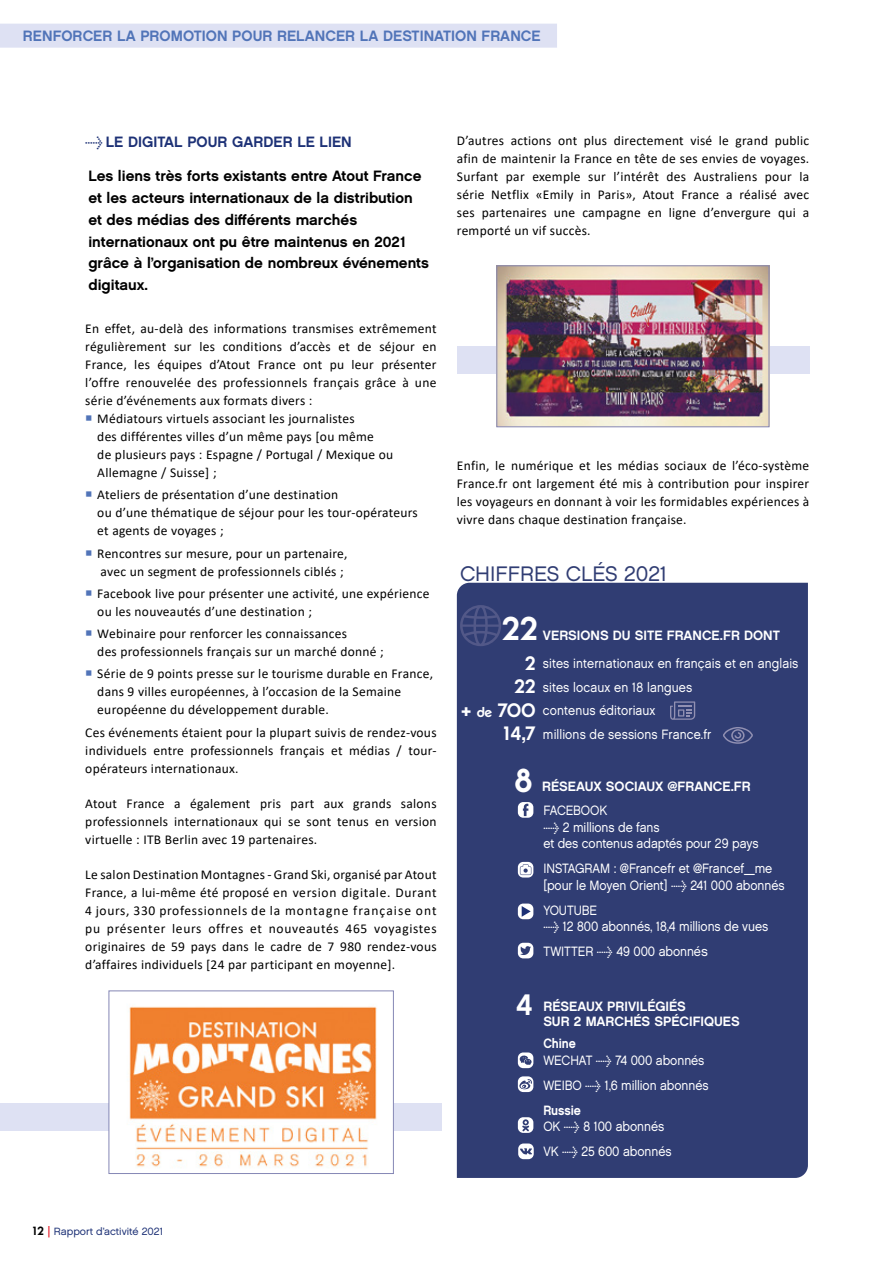
<style>
.page{position:relative;width:893px;height:1263px;background:#fff}
.page>*{position:absolute;margin:0;border:0;box-sizing:border-box;transform-origin:0 0}
.t1{font:33px "Chalet New York Nineteen Seventy";color:#fff}
.t2{font:29.7px "Chalet New York Nineteen Seventy";color:#fff}
.t3{font:21px "Chalet London Nineteen Sixty";color:#303d73}
.t4{font:19.5px/23.5px "Chalet New York Nineteen Seventy";letter-spacing:-.01em;color:#fff;text-align:right}
.t5{font:15px/21.8px "Chalet New York Nineteen Sixty";color:#000}
.t6{font:15px "Chalet New York Nineteen Sixty";color:#5174b8}
.t7{font:15px "Chalet New York Nineteen Sixty";color:#1d3176}
.t8{font:13.5px/18px "Calibri";letter-spacing:.02em;color:#000;text-align:justify}
.t9{font:13.5px/23.5px "Chalet London Nineteen Sixty";letter-spacing:-.005em;color:#fff;scale:.9 1}
.t10{font:13.5px/15px "Chalet New York Nineteen Sixty";color:#fff}
.t11{font:13.5px "Chalet New York Nineteen Sixty";color:#fff;scale:.9 1}
.t12{font:10.5px "Chalet London Nineteen Sixty";color:#1d3176}
.s1{font-family:"Meta OFC"}
.s2{color:#5174b8}
.s3{font-size:13.5px}
.s4{font-family:"Chalet Tokyo";font-size:12px;color:#000}
.s5{font-family:"Meta OFC";font-size:12px;color:#e30613}
</style>
<div class="page">
<div style="left:0;top:1103px;width:442px;height:27px;background:#dee1f3"></div>
<div style="left:457px;top:346px;width:352px;height:28px;background:#dee1f3"></div>
<div style="left:109px;top:991px;width:284px;height:182px;background:#fff"></div>
<img style="left:129px;top:1006px;width:248px;height:161px">
<div style="left:109px;top:990px;width:285px;height:184px;border:1px solid #8587b5"></div>
<img style="left:498px;top:267px;width:269px;height:158px">
<div style="left:496px;top:265px;width:273px;height:162px;border:1px solid #8587b5"></div>
<div style="left:457px;top:583px;width:351px;height:595px;background:#303d73"></div>
<div style="left:518px;top:802px;width:15px;height:16px;background:#fff;border-radius:5px"></div>
<svg style="left:523px;top:804px;width:5px;height:12px"></svg>
<svg style="left:518px;top:862px;width:15px;height:15px"></svg>
<svg style="left:520px;top:864px;width:11px;height:11px"></svg>
<svg style="left:518px;top:903px;width:15px;height:16px"></svg>
<svg style="left:522px;top:906px;width:9px;height:11px"></svg>
<div style="left:518px;top:943px;width:15px;height:15px;background:#fff;border-radius:5px"></div>
<svg style="left:520px;top:946px;width:11px;height:9px"></svg>
<div style="left:518px;top:1076px;width:15px;height:16px;background:#fff;border-radius:5px"></div>
<svg style="left:518px;top:1079px;width:14px;height:11px"></svg>
<div style="left:0;top:24px;width:557px;height:24px;background:#dee1f3"></div>
<div style="left:518px;top:1117px;width:15px;height:16px;background:#fff;border-radius:5px"></div>
<svg style="left:522px;top:1119px;width:7px;height:12px"></svg>
<div style="left:518px;top:1143px;width:16px;height:16px;background:#fff;border-radius:5px"></div>
<svg style="left:520px;top:1148px;width:12px;height:6px"></svg>
<svg style="left:460px;top:605px;width:41px;height:41px;background:#3d477b"></svg>
<svg style="left:723px;top:727px;width:30px;height:17px"></svg>
<svg style="left:670px;top:701px;width:25px;height:19px"></svg>
<div style="left:518px;top:1052px;width:15px;height:16px;background:#fff;border-radius:5px"></div>
<svg style="left:519px;top:1055px;width:14px;height:10px"></svg>
<p class="t6" style="left:23px;top:26px;width:519px">RENFORCER LA PROMOTION POUR RELANCER LA DESTINATION FRANCE</p>
<p class="t7" style="left:85px;top:132px;width:268px"><span class="s1">→</span> LE DIGITAL POUR GARDER LE LIEN</p>
<p class="t5" style="left:88px;top:165px;width:342px">Les liens très forts existants entre Atout France et les acteurs internationaux de la distribution et des médias des différents marchés internationaux ont pu être maintenus en 2021 grâce à l’organisation de nombreux événements digitaux.</p>
<p class="t8" style="left:85px;top:319px;width:353px">En effet, au-delà des informations transmises extrêmement régulièrement sur les conditions d’accès et de séjour en France, les équipes d’Atout France ont pu leur présenter l’offre renouvelée des professionnels français grâce à une série d’événements aux formats divers :</p>
<p class="t8" style="left:97px;top:409px;width:298px;text-align:left;text-indent:-12px"><span class="s2">○</span> Médiatours virtuels associant les journalistes<br>des différentes villes d’un même pays [ou même<br>de plusieurs pays : Espagne / Portugal / Mexique ou Allemagne / Suisse] ;</p>
<p class="t8" style="left:97px;top:485px;width:322px;text-align:left;text-indent:-12px"><span class="s2">○</span> Ateliers de présentation d’une destination<br>ou d’une thématique de séjour pour les tour-opérateurs et agents de voyages ;</p>
<p class="t8" style="left:85px;top:544px;width:264px;text-align:right"><span class="s2">○</span> Rencontres sur mesure, pour un partenaire, avec un segment de professionnels ciblés ;</p>
<p class="t8" style="left:97px;top:584px;width:334px;text-indent:-12px"><span class="s2">○</span> Facebook live pour présenter une activité, une expérience ou les nouveautés d’une destination ;</p>
<p class="t8" style="left:97px;top:624px;width:288px;text-indent:-12px"><span class="s2">○</span> Webinaire pour renforcer les connaissances<br>des professionnels français sur un marché donné ;</p>
<p class="t8" style="left:97px;top:664px;width:337px;text-align:left;text-indent:-12px"><span class="s2">○</span> Série de 9 points presse sur le tourisme durable en France, dans 9 villes européennes, à l’occasion de la Semaine européenne du développement durable.</p>
<p class="t8" style="left:85px;top:723px;width:353px">Ces événements étaient pour la plupart suivis de rendez-vous individuels entre professionnels français et médias / tour&shy;opérateurs internationaux.</p>
<p class="t8" style="left:85px;top:794px;width:353px">Atout France a également pris part aux grands salons professionnels internationaux qui se sont tenus en version virtuelle : ITB Berlin avec 19 partenaires.</p>
<p class="t8" style="left:85px;top:865px;width:353px">Le salon Destination Montagnes - Grand Ski, organisé par Atout France, a lui-même été proposé en version digitale. Durant 4 jours, 330 professionnels de la montagne française ont pu présenter leurs offres et nouveautés 465 voyagistes originaires de 59 pays dans le cadre de 7 980 rendez-vous d’affaires individuels [24 par participant en moyenne].</p>
<p class="t8" style="left:457px;top:132px;width:354px">D’autres actions ont plus directement visé le grand public afin de maintenir la France en tête de ses envies de voyages.<br>Surfant par exemple sur l’intérêt des Australiens pour la série Netflix «Emily in Paris», Atout France a réalisé avec ses partenaires une campagne en ligne d’envergure qui a remporté un vif succès.</p>
<p class="t8" style="left:457px;top:456px;width:354px">Enfin, le numérique et les médias sociaux de l’éco-système France.fr ont largement été mis à contribution pour inspirer les voyageurs en donnant à voir les formidables expériences à vivre dans chaque destination française.</p>
<h3 class="t3" style="left:460px;top:561px;width:209px">CHIFFRES CLÉS 2021</h3>
<h1 class="t1" style="left:502px;top:608px;width:37px">22</h1>
<p class="t10" style="left:543px;top:628px;width:238px">VERSIONS DU SITE FRANCE.FR DONT</p>
<p class="t9" style="left:543px;top:651px;width:285px">sites internationaux en français et en anglais sites locaux en 18 langues<br>contenus éditoriaux<br>millions de sessions France.fr</p>
<h3 class="t4" style="left:461px;top:651px;width:76px">2<br>22<br>+ <span class="s3">de</span> 700<br>14,7</h3>
<h1 class="t1" style="left:515px;top:760px;width:20px">8</h1>
<p class="t10" style="left:542px;top:778px;width:210px">RÉSEAUX SOCIAUX @FRANCE.FR</p>
<p class="t9" style="left:543px;top:799px;width:73px">FACEBOOK</p>
<p class="t9" style="left:543px;top:819px;width:240px;line-height:16.5px"><span class="s1">→</span> 2 millions de fans<br>et des contenus adaptés pour 29 pays</p>
<p class="t9" style="left:543px;top:860px;width:270px;line-height:16.5px">INSTAGRAM : @Francefr et @Francef_me [pour le Moyen Orient] <span class="s1">→</span> 241 000 abonnés</p>
<p class="t9" style="left:543px;top:898px;width:61px">YOUTUBE</p>
<p class="t9" style="left:543px;top:914px;width:251px;line-height:25px"><span class="s1">→</span> 12 800 abonnés, 18,4 millions de vues<br>TWITTER <span class="s1">→</span> 49 000 abonnés</p>
<h2 class="t2" style="left:516px;top:987px;width:18px">4</h2>
<p class="t10" style="left:543px;top:999px;width:198px">RÉSEAUX PRIVILÉGIÉS<br>SUR 2 MARCHÉS SPÉCIFIQUES</p>
<p class="t11" style="left:543px;top:1035px;width:38px">Chine</p>
<p class="t9" style="left:543px;top:1047px;width:185px;line-height:25px">WECHAT <span class="s1">→</span> 74 000 abonnés<br>WEIBO <span class="s1">→</span> 1,6 million abonnés</p>
<p class="t11" style="left:543px;top:1101px;width:43px">Russie</p>
<p class="t9" style="left:543px;top:1114px;width:144px;line-height:25px">OK <span class="s1">→</span> 8 100 abonnés<br>VK <span class="s1">→</span> 25 600 abonnés</p>
<p class="t12" style="left:33px;top:1225px;width:132px"><span class="s4">12</span> <span class="s5">|</span> Rapport d’activité 2021</p>
</div>
